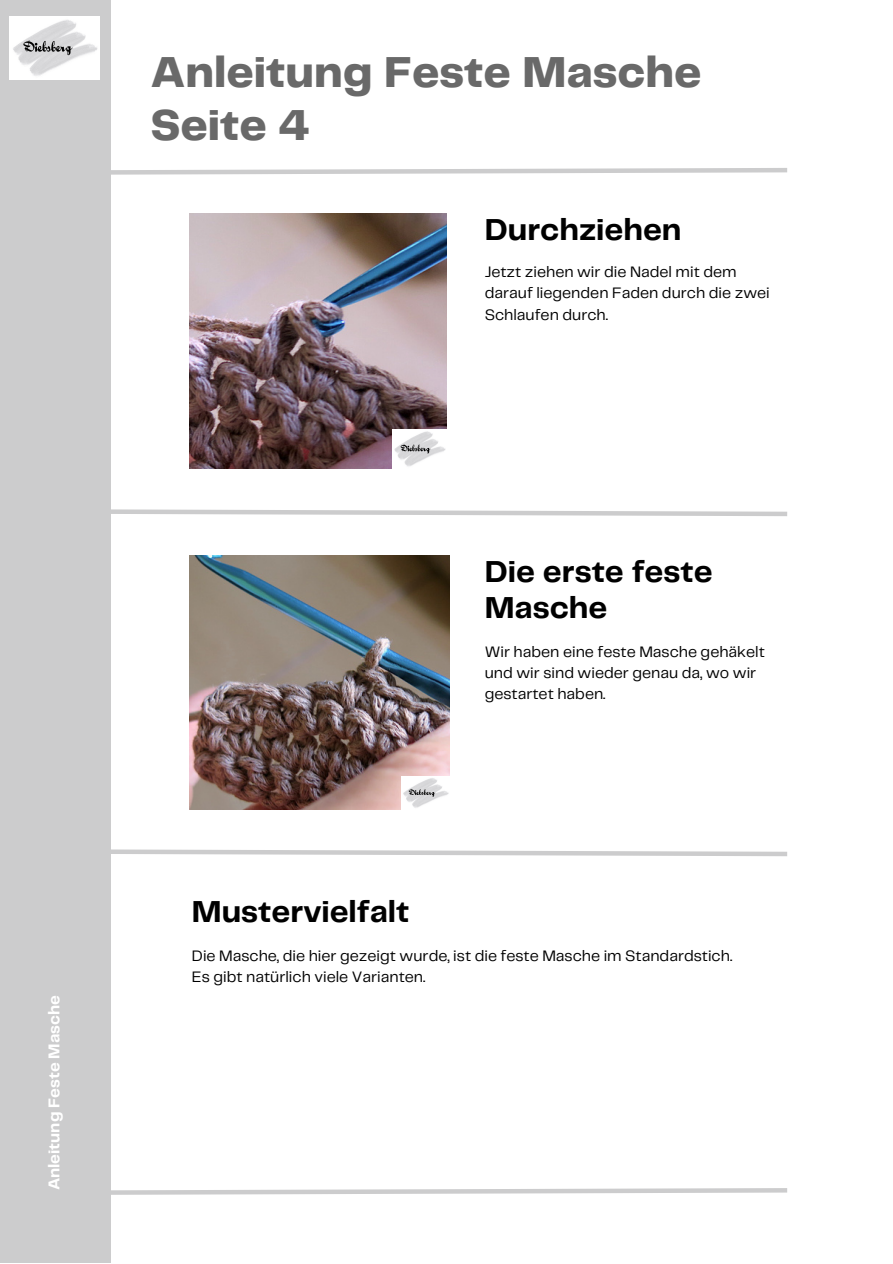
<style>
.page{position:relative;width:893px;height:1264px;background:#fff}
.page>*{position:absolute;margin:0;border:0;box-sizing:border-box;transform-origin:0 0}
.t1{font:800 45px "Telegraf";color:#696969}
.t2{font:700 31.5px/36px "Telegraf";color:#000}
.t3{font:700 16.2px "Telegraf";color:#fff}
.t4{font:15.75px/21.3px "Telegraf";color:#000}
</style>
<div class="page">
<div style="left:0;top:0;width:110px;height:1262px;background:#cccccd"></div>
<svg style="left:110px;top:1185px;width:677px;height:11px"></svg>
<svg style="left:110px;top:507px;width:678px;height:11px"></svg>
<svg style="left:110px;top:847px;width:677px;height:11px"></svg>
<svg style="left:110px;top:166px;width:677px;height:11px"></svg>
<img style="left:190px;top:214px;width:256px;height:254px">
<img style="left:392px;top:430px;width:54px;height:38px">
<img style="left:10px;top:17px;width:90px;height:63px">
<img style="left:190px;top:555px;width:259px;height:254px">
<img style="left:401px;top:776px;width:48px;height:33px">
<p class="t1" style="left:150px;top:53px;width:552px">Anleitung Feste Masche</p>
<p class="t1" style="left:150px;top:106px;width:161px">Seite 4</p>
<p class="t2" style="left:484px;top:213px;width:198px">Durchziehen</p>
<p class="t4" style="left:484px;top:262px;width:286px">Jetzt ziehen wir die Nadel mit dem darauf liegenden Faden durch die zwei<br>Schlaufen durch.</p>
<p class="t3" style="left:47px;top:1190px;width:196px;rotate:-90deg">Anleitung Feste Masche</p>
<p class="t2" style="left:484px;top:555px;width:229px">Die erste feste<br>Masche</p>
<p class="t4" style="left:484px;top:641px;width:282px">Wir haben eine feste Masche gehäkelt und wir sind wieder genau da, wo wir gestartet haben.</p>
<p class="t2" style="left:192px;top:895px;width:219px">Mustervielfalt</p>
<p class="t4" style="left:192px;top:945px;width:542px">Die Masche, die hier gezeigt wurde, ist die feste Masche im Standardstich.</p>
<p class="t4" style="left:192px;top:966px;width:235px">Es gibt natürlich viele Varianten.</p>
</div>
